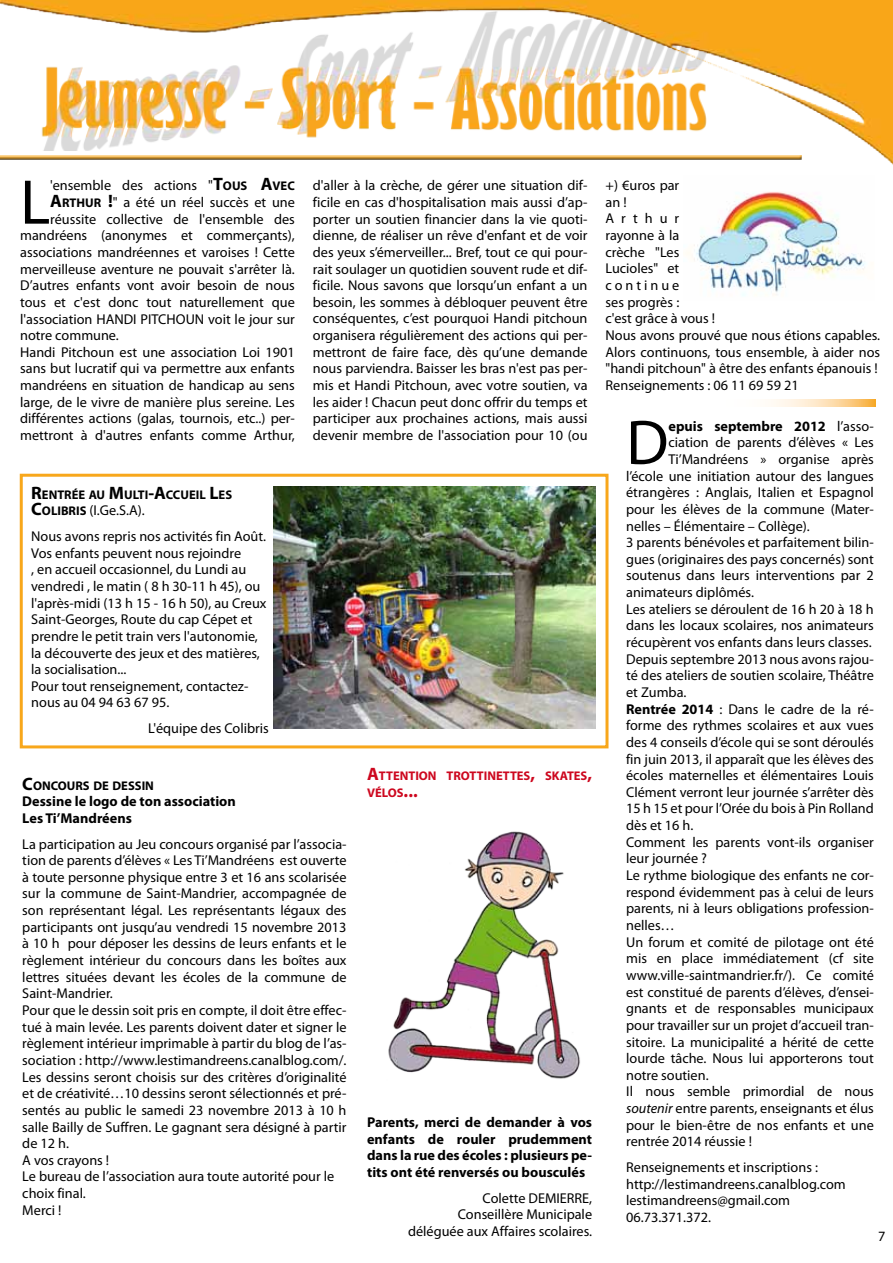
<style>
.page{position:relative;width:893px;height:1263px;background:#fff}
.page>*{position:absolute;margin:0;border:0;box-sizing:border-box;transform-origin:0 0}
.t1{font:63.6px "Myriad Pro";color:#000}
.t2{font:14.25px/16.6px "Myriad Pro";color:#000}
.t3{font:700 14.25px/16.6px "Myriad Pro";color:#000}
.t4{font:700 12.6px "Myriad Pro";color:#000}
.t5{font:700 12.6px/16.5px "Myriad Pro";color:#cd071e}
.s1{font-weight:700;font-size:18px}
.s2{font-weight:700;font-size:12.6px}
.s3{font-weight:400}
.s4{font-weight:700}
.s5{font-style:italic}
.s6{font-size:18px}
</style>
<div class="page">
<img style="left:0;top:0;width:893px;height:165px">
<img style="left:1px;top:155px;width:803px;height:4px">
<div style="left:20px;top:474px;width:588px;height:274px;border:3px solid #f8a71b"></div>
<img style="left:273px;top:487px;width:322px;height:241px">
<img style="left:687px;top:192px;width:178px;height:104px">
<img style="left:388px;top:831px;width:192px;height:248px">
<svg style="left:771px;top:400px;width:105px;height:7px"></svg>
<h1 class="t1" style="left:20px;top:163px;width:32px">L</h1>
<p class="t2" style="left:50px;top:177px;width:246px">'ensemble des actions "<span class="s1">T</span><span class="s2">OUS</span> <span class="s1">A</span><span class="s2">VEC</span></p>
<p class="t2" style="left:313px;top:177px;width:276px;text-align:justify">d'aller à la crèche, de gérer une situation dif&shy;ficile en cas d'hospitalisation mais aussi d’ap&shy;porter un soutien financier dans la vie quoti&shy;dienne, de réaliser un rêve d'enfant et de voir des yeux s’émerveiller... Bref, tout ce qui pour&shy;rait soulager un quotidien souvent rude et dif&shy;ficile. Nous savons que lorsqu’un enfant a un besoin, les sommes à débloquer peuvent être conséquentes, c’est pourquoi Handi pitchoun organisera régulièrement des actions qui per&shy;mettront de faire face, dès qu’une demande nous parviendra. Baisser les bras n'est pas per&shy;mis et Handi Pitchoun, avec votre soutien, va les aider ! Chacun peut donc offrir du temps et participer aux prochaines actions, mais aussi devenir membre de l'association pour 10 (ou</p>
<p class="t2" style="left:606px;top:177px;width:276px">+) €uros par<br>an !<br>Arthur<br>rayonne à la<br>crèche "Les<br>Lucioles" et<br>continue<br>ses progrès :<br>c'est grâce à vous !<br>Nous avons prouvé que nous étions capables.<br>Alors continuons, tous ensemble, à aider nos "handi pitchoun" à être des enfants épanouis !<br>Renseignements : 06 11 69 59 21</p>
<p class="t2" style="left:50px;top:194px;width:246px"><span class="s1">A</span><span class="s2">RTHUR</span> <span class="s1">!</span>" a été un réel succès et une</p>
<p class="t2" style="left:50px;top:210px;width:246px">réussite collective de l'ensemble des</p>
<p class="t2" style="left:20px;top:227px;width:276px">mandréens (anonymes et commerçants),</p>
<p class="t2" style="left:20px;top:244px;width:276px">associations mandréennes et varoises ! Cette</p>
<p class="t2" style="left:20px;top:260px;width:276px">merveilleuse aventure ne pouvait s'arrêter là.</p>
<p class="t2" style="left:20px;top:277px;width:276px">D’autres enfants vont avoir besoin de nous</p>
<p class="t2" style="left:20px;top:294px;width:276px">tous et c'est donc tout naturellement que</p>
<p class="t2" style="left:20px;top:310px;width:276px">l'association HANDI PITCHOUN voit le jour sur</p>
<p class="t2" style="left:20px;top:327px;width:100px">notre commune.</p>
<p class="t2" style="left:20px;top:343px;width:276px">Handi Pitchoun est une association Loi 1901</p>
<p class="t2" style="left:20px;top:360px;width:276px">sans but lucratif qui va permettre aux enfants</p>
<p class="t2" style="left:20px;top:377px;width:276px">mandréens en situation de handicap au sens</p>
<p class="t2" style="left:20px;top:393px;width:276px">large, de le vivre de manière plus sereine. Les</p>
<p class="t2" style="left:20px;top:410px;width:276px">différentes actions (galas, tournois, etc..) per-</p>
<p class="t2" style="left:20px;top:427px;width:276px">mettront à d'autres enfants comme Arthur,</p>
<h1 class="t1" style="left:626px;top:403px;width:44px">D</h1>
<p class="t3" style="left:668px;top:417px;width:207px">epuis septembre 2012 <span class="s3">l’asso-</span></p>
<p class="t2" style="left:668px;top:434px;width:207px">ciation de parents d’élèves « Les</p>
<p class="t2" style="left:668px;top:451px;width:207px">Ti’Mandréens » organise après</p>
<p class="t2" style="left:626px;top:467px;width:249px">l’école une initiation autour des langues</p>
<p class="t2" style="left:626px;top:484px;width:249px">étrangères : Anglais, Italien et Espagnol</p>
<p class="t2" style="left:626px;top:500px;width:249px">pour les élèves de la commune (Mater-</p>
<p class="t2" style="left:626px;top:517px;width:185px">nelles – Élémentaire – Collège).</p>
<p class="t2" style="left:626px;top:534px;width:249px">3 parents bénévoles et parfaitement bilin-</p>
<p class="t2" style="left:626px;top:550px;width:249px">gues (originaires des pays concernés) sont</p>
<p class="t2" style="left:626px;top:567px;width:249px">soutenus dans leurs interventions par 2</p>
<p class="t2" style="left:626px;top:584px;width:129px">animateurs diplômés.</p>
<p class="t2" style="left:626px;top:600px;width:249px">Les ateliers se déroulent de 16 h 20 à 18 h</p>
<p class="t2" style="left:626px;top:617px;width:249px">dans les locaux scolaires, nos animateurs</p>
<p class="t2" style="left:626px;top:634px;width:247px">récupèrent vos enfants dans leurs classes.</p>
<p class="t2" style="left:626px;top:650px;width:249px">Depuis septembre 2013 nous avons rajou-</p>
<p class="t2" style="left:626px;top:667px;width:249px">té des ateliers de soutien scolaire, Théâtre</p>
<p class="t2" style="left:626px;top:684px;width:62px">et Zumba.</p>
<p class="t2" style="left:626px;top:700px;width:249px"><span class="s4">Rentrée 2014</span> : Dans le cadre de la ré-</p>
<p class="t2" style="left:626px;top:717px;width:249px">forme des rythmes scolaires et aux vues</p>
<p class="t2" style="left:626px;top:733px;width:249px">des 4 conseils d’école qui se sont déroulés</p>
<p class="t2" style="left:626px;top:750px;width:249px">fin juin 2013, il apparaît que les élèves des</p>
<p class="t2" style="left:626px;top:767px;width:249px">écoles maternelles et élémentaires Louis</p>
<p class="t2" style="left:626px;top:783px;width:249px">Clément verront leur journée s’arrêter dès</p>
<p class="t2" style="left:626px;top:800px;width:249px">15 h 15 et pour l’Orée du bois à Pin Rolland</p>
<p class="t2" style="left:626px;top:817px;width:69px">dès et 16 h.</p>
<p class="t2" style="left:626px;top:833px;width:249px">Comment les parents vont-ils organiser</p>
<p class="t2" style="left:626px;top:850px;width:82px">leur journée ?</p>
<p class="t2" style="left:626px;top:867px;width:249px">Le rythme biologique des enfants ne cor-</p>
<p class="t2" style="left:626px;top:883px;width:249px">respond évidemment pas à celui de leurs</p>
<p class="t2" style="left:626px;top:900px;width:249px">parents, ni à leurs obligations profession-</p>
<p class="t2" style="left:626px;top:917px;width:50px">nelles…</p>
<p class="t2" style="left:626px;top:933px;width:249px">Un forum et comité de pilotage ont été</p>
<p class="t2" style="left:626px;top:950px;width:249px">mis en place immédiatement (cf site</p>
<p class="t2" style="left:626px;top:966px;width:249px">www.ville-saintmandrier.fr/). Ce comité</p>
<p class="t2" style="left:626px;top:983px;width:249px">est constitué de parents d’élèves, d’ensei-</p>
<p class="t2" style="left:626px;top:1000px;width:249px">gnants et de responsables municipaux</p>
<p class="t2" style="left:626px;top:1016px;width:249px">pour travailler sur un projet d’accueil tran-</p>
<p class="t2" style="left:626px;top:1033px;width:249px">sitoire. La municipalité a hérité de cette</p>
<p class="t2" style="left:626px;top:1050px;width:249px">lourde tâche. Nous lui apporterons tout</p>
<p class="t2" style="left:626px;top:1066px;width:84px">notre soutien.</p>
<p class="t2" style="left:626px;top:1083px;width:249px">Il nous semble primordial de nous</p>
<p class="t2" style="left:626px;top:1100px;width:249px"><span class="s5">soutenir</span> entre parents, enseignants et élus</p>
<p class="t2" style="left:626px;top:1116px;width:249px">pour le bien-être de nos enfants et une</p>
<p class="t2" style="left:626px;top:1133px;width:127px">rentrée 2014 réussie !</p>
<p class="t2" style="left:626px;top:1159px;width:221px">Renseignements et inscriptions : http://lestimandreens.canalblog.com lestimandreens@gmail.com<br>06.73.371.372.</p>
<p class="t4" style="left:31px;top:486px;width:202px"><span class="s6">R</span>ENTRÉE AU <span class="s6">M</span>ULTI<span class="s6">-A</span>CCUEIL <span class="s6">L</span>ES</p>
<p class="t2" style="left:31px;top:497px;width:236px;line-height:25.7px"><span class="s1">C</span><span class="s2">OLIBRIS</span> (I.Ge.S.A).<br>Nous avons repris nos activités fin Août.</p>
<p class="t2" style="left:31px;top:544px;width:237px">Vos enfants peuvent nous rejoindre<br>, en accueil occasionnel, du Lundi au vendredi , le matin ( 8 h 30-11 h 45), ou l'après-midi (13 h 15 - 16 h 50), au Creux Saint-Georges, Route du cap Cépet et prendre le petit train vers l'autonomie, la découverte des jeux et des matières, la socialisation...<br>Pour tout renseignement, contactez&shy;nous au 04 94 63 67 95.</p>
<p class="t2" style="left:148px;top:720px;width:122px">L'équipe des Colibris</p>
<p class="t5" style="left:367px;top:767px;width:227px"><span class="s6">A</span>TTENTION TROTTINETTES<span class="s6">,</span> SKATES<span class="s6">,<br></span>VÉLOS<span class="s6">...</span></p>
<p class="t4" style="left:22px;top:777px;width:133px"><span class="s6">C</span>ONCOURS DE DESSIN</p>
<p class="t3" style="left:22px;top:793px;width:215px">Dessine le logo de ton association<br>Les Ti’Mandréens</p>
<p class="t2" style="left:22px;top:835px;width:326px">La participation au Jeu concours organisé par l’associa&shy;tion de parents d’élèves « Les Ti’Mandréens est ouverte à toute personne physique entre 3 et 16 ans scolarisée sur la commune de Saint-Mandrier, accompagnée de son représentant légal. Les représentants légaux des participants ont jusqu’au vendredi 15 novembre 2013 à 10 h pour déposer les dessins de leurs enfants et le règlement intérieur du concours dans les boîtes aux lettres situées devant les écoles de la commune de Saint-Mandrier.<br>Pour que le dessin soit pris en compte, il doit être effec&shy;tué à main levée. Les parents doivent dater et signer le règlement intérieur imprimable à partir du blog de l’as&shy;sociation : http://www.lestimandreens.canalblog.com/.<br>Les dessins seront choisis sur des critères d’originalité et de créativité…10 dessins seront sélectionnés et pré&shy;sentés au public le samedi 23 novembre 2013 à 10 h salle Bailly de Suffren. Le gagnant sera désigné à partir de 12 h.<br>A vos crayons !<br>Le bureau de l’association aura toute autorité pour le choix final.<br>Merci !</p>
<p class="t3" style="left:367px;top:1113px;width:226px;text-align:justify">Parents, merci de demander à vos enfants de rouler prudemment dans la rue des écoles : plusieurs pe&shy;tits ont été renversés ou bousculés</p>
<p class="t2" style="left:408px;top:1189px;width:186px;text-align:right">Colette DEMIERRE,<br>Conseillère Municipale déléguée aux Affaires scolaires.</p>
<p class="t2" style="left:878px;top:1227px;width:9px">7</p>
</div>
